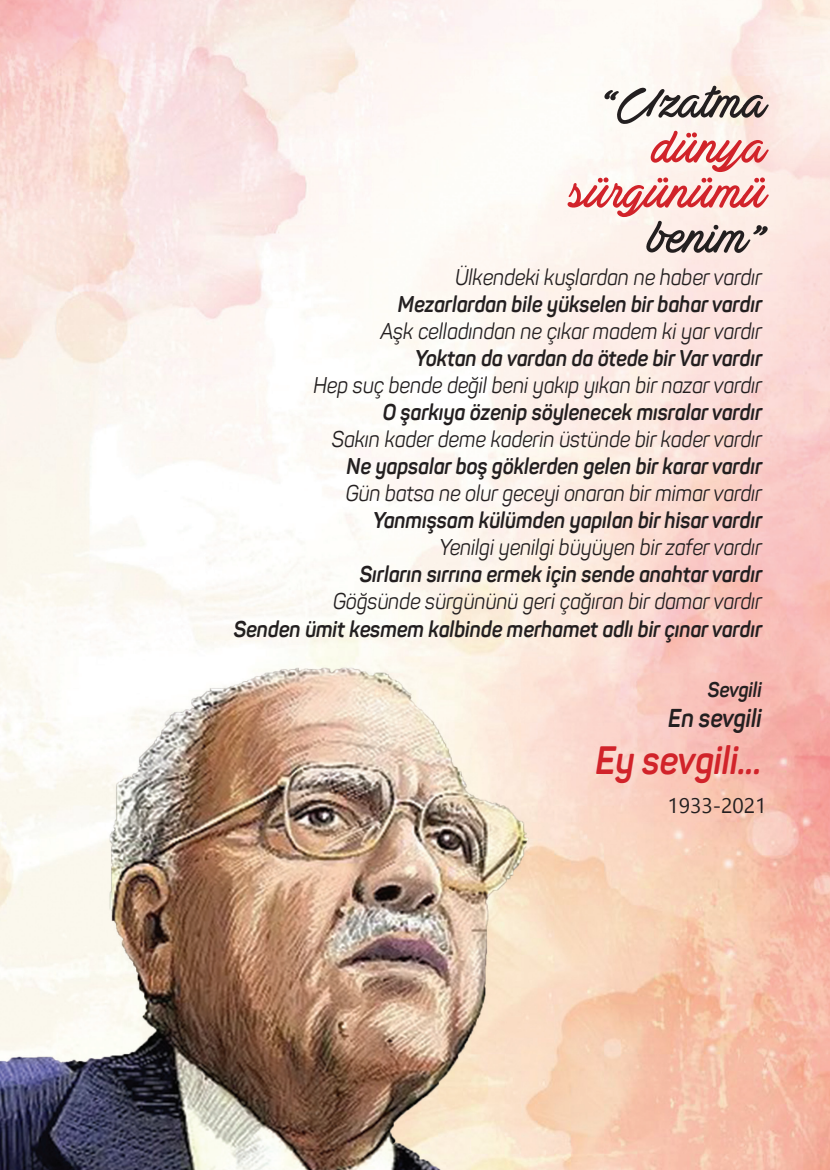
<style>
.page{position:relative;width:830px;height:1170px;background:#fff}
.page>*{position:absolute;margin:0;border:0;box-sizing:border-box;transform-origin:0 0}
.t1{font:51px "Actonia Hand PERSONALUSE";color:#d1232a}
.t2{font:51px "Actonia Hand PERSONALUSE";color:#231f20}
.t3{font:italic 700 39px "Panton";color:#d1232a;scale:.89 1}
.t4{font:italic 700 25.5px "Panton";color:#231f20;scale:.89 1}
.t5{font:italic 700 22.5px "Panton";color:#231f20;scale:.89 1}
.t6{font:italic 22.5px "Panton";color:#231f20;scale:.89 1}
.t7{font:italic 700 21px "Panton";color:#231f20;scale:.89 1}
</style>
<div class="page">
<img style="left:0;top:0;width:829px;height:1169px">
<svg style="left:669px;top:797px;width:93px;height:15px"></svg>
<p class="t2" style="left:598px;top:76px;width:169px">“Uzatma</p>
<p class="t1" style="left:652px;top:121px;width:115px">dünya</p>
<p class="t1" style="left:568px;top:166px;width:199px">sürgünümü</p>
<p class="t2" style="left:648px;top:211px;width:120px">benim”</p>
<p class="t6" style="left:454px;top:263px;width:346px">Ülkendeki kuşlardan ne haber vardır</p>
<p class="t5" style="left:398px;top:290px;width:410px">Mezarlardan bile yükselen bir bahar vardır</p>
<p class="t6" style="left:380px;top:317px;width:430px">Aşk celladından ne çıkar madem ki yar vardır</p>
<p class="t5" style="left:414px;top:344px;width:391px">Yoktan da vardan da ötede bir Var vardır</p>
<p class="t6" style="left:313px;top:371px;width:505px">Hep suç bende değil beni yakıp yıkan bir nazar vardır</p>
<p class="t5" style="left:382px;top:398px;width:427px">O şarkıya özenip söylenecek mısralar vardır</p>
<p class="t6" style="left:331px;top:425px;width:484px">Sakın kader deme kaderin üstünde bir kader vardır</p>
<p class="t5" style="left:346px;top:452px;width:468px">Ne yapsalar boş göklerden gelen bir karar vardır</p>
<p class="t6" style="left:345px;top:479px;width:469px">Gün batsa ne olur geceyi onaran bir mimar vardır</p>
<p class="t5" style="left:372px;top:506px;width:439px">Yanmışsam külümden yapılan bir hisar vardır</p>
<p class="t6" style="left:439px;top:533px;width:364px">Yenilgi yenilgi büyüyen bir zafer vardır</p>
<p class="t5" style="left:359px;top:560px;width:453px">Sırların sırrına ermek için sende anahtar vardır</p>
<p class="t6" style="left:332px;top:587px;width:483px">Göğsünde sürgününü geri çağıran bir damar vardır</p>
<p class="t5" style="left:233px;top:615px;width:595px">Senden ümit kesmem kalbinde merhamet adlı bir çınar vardır</p>
<p class="t7" style="left:707px;top:676px;width:62px">Sevgili</p>
<p class="t4" style="left:668px;top:702px;width:106px">En sevgili</p>
<p class="t3" style="left:595px;top:736px;width:188px">Ey sevgili...</p>
</div>
